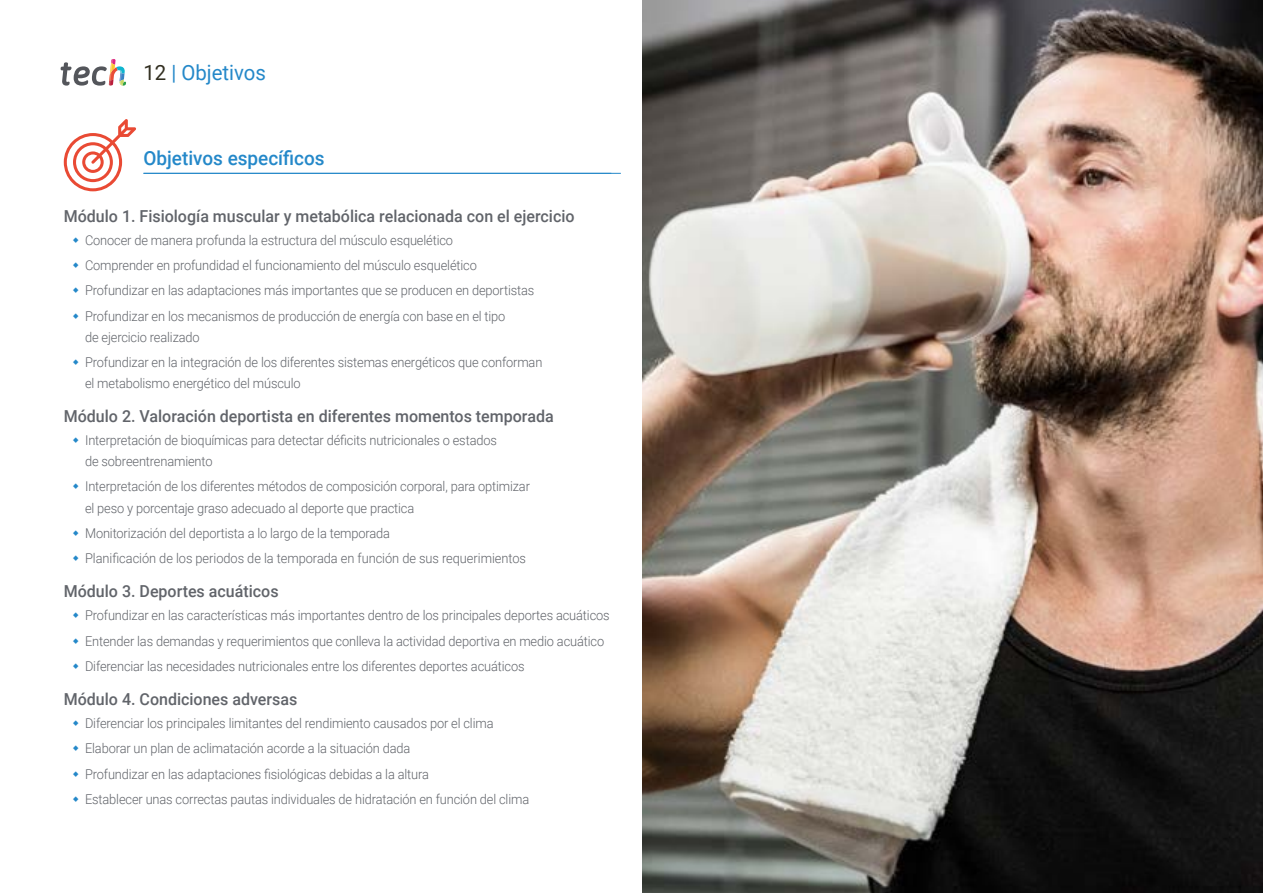
<style>
.page{position:relative;width:1263px;height:893px;background:#fff}
.page>*{position:absolute;margin:0;border:0;box-sizing:border-box;transform-origin:0 0}
.t1{font:21px "Roboto";color:#2488c9}
.t2{font:500 19.5px "Roboto";color:#2488c9}
.t3{font:500 16.5px "Roboto";color:#61646a}
.t4{font:300 13.5px/25.2px "Roboto";letter-spacing:-.01em;color:#61646a;scale:.95 1}
.s1{color:#312e20}
</style>
<div class="page">
<svg style="left:61px;top:59px;width:65px;height:27px"></svg>
<svg style="left:64px;top:119px;width:72px;height:72px"></svg>
<hr style="left:144px;top:173px;width:477px;height:1px;background:#2488c9">
<img style="left:642px;top:0;width:621px;height:893px">
<h1 class="t1" style="left:144px;top:57px;width:124px"><span class="s1">12</span> | Objetivos</h1>
<h2 class="t2" style="left:144px;top:144px;width:183px">Objetivos específicos</h2>
<p class="t3" style="left:64px;top:204px;width:512px">Módulo 1. Fisiología muscular y metabólica relacionada con el ejercicio</p>
<p class="t4" style="left:85px;top:227px;width:474px">Conocer de manera profunda la estructura del músculo esquelético<br>Comprender en profundidad el funcionamiento del músculo esquelético Profundizar en las adaptaciones más importantes que se producen en deportistas Profundizar en los mecanismos de producción de energía con base en el tipo</p>
<p class="t4" style="left:85px;top:324px;width:483px">de ejercicio realizado<br>Profundizar en la integración de los diferentes sistemas energéticos que conforman</p>
<p class="t4" style="left:85px;top:370px;width:228px">el metabolismo energético del músculo</p>
<p class="t3" style="left:64px;top:405px;width:491px">Módulo 2. Valoración deportista en diferentes momentos temporada</p>
<p class="t4" style="left:85px;top:429px;width:435px;line-height:21px">Interpretación de bioquímicas para detectar déficits nutricionales o estados de sobreentrenamiento</p>
<p class="t4" style="left:85px;top:476px;width:470px;line-height:21px">Interpretación de los diferentes métodos de composición corporal, para optimizar el peso y porcentaje graso adecuado al deporte que practica</p>
<p class="t4" style="left:85px;top:520px;width:466px">Monitorización del deportista a lo largo de la temporada<br>Planificación de los periodos de la temporada en función de sus requerimientos</p>
<p class="t3" style="left:64px;top:580px;width:216px">Módulo 3. Deportes acuáticos</p>
<p class="t4" style="left:85px;top:602px;width:554px">Profundizar en las características más importantes dentro de los principales deportes acuáticos<br>Entender las demandas y requerimientos que conlleva la actividad deportiva en medio acuático<br>Diferenciar las necesidades nutricionales entre los diferentes deportes acuáticos</p>
<p class="t3" style="left:64px;top:688px;width:235px">Módulo 4. Condiciones adversas</p>
<p class="t4" style="left:85px;top:710px;width:469px">Diferenciar los principales limitantes del rendimiento causados por el clima Elaborar un plan de aclimatación acorde a la situación dada<br>Profundizar en las adaptaciones fisiológicas debidas a la altura<br>Establecer unas correctas pautas individuales de hidratación en función del clima</p>
</div>
